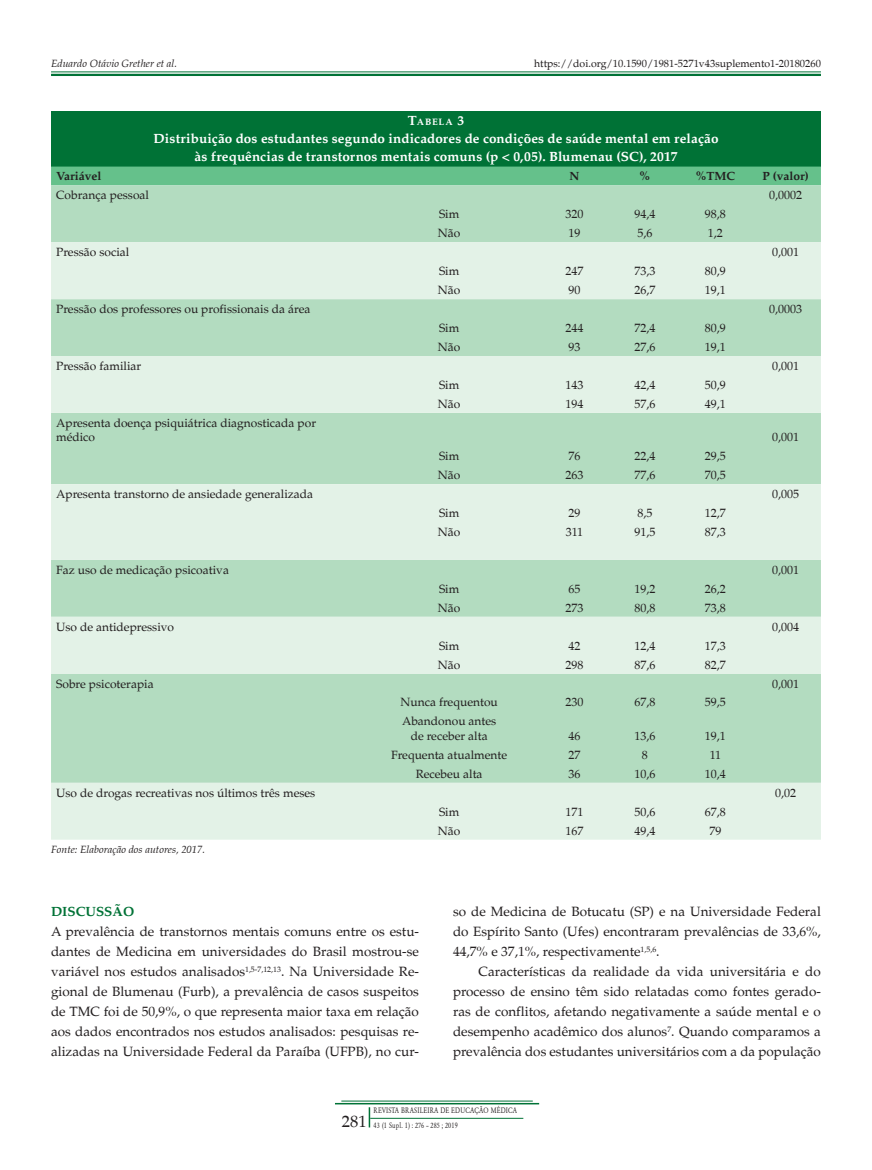
<style>
.page{position:relative;width:872px;height:1170px;background:#fff}
.page>*{position:absolute;margin:0;border:0;box-sizing:border-box;transform-origin:0 0}
.Left{font:13.5px/20px "Palton Roman";color:#231f20;text-align:justify}
.Body_text{font:13.5px/20px "Palton Roman";color:#231f20;text-align:justify}
.O_White{font:700 13.5px/18px "Palton";letter-spacing:.01em;color:#fff;text-align:center}
.G{font:700 13.5px "Palton";color:#007236}
.TC{font:12px/14.4px "Palton Roman";color:#231f20;text-align:center}
.TE{font:12px/14.4px "Palton Roman";color:#231f20}
.t1{font:700 12px "Palton";color:#231f20}
.R{font:italic 10.5px "Palton";color:#231f20}
.t2{font:10.5px "Palton Roman";color:#231f20}
.O_White-2{font:700 9.45px "Palton";letter-spacing:.09em;color:#fff}
.t3{font:8.25px/15px "Garamond";letter-spacing:.03em;color:#231f20;scale:.8 1}
.s1{font-size:13.5px}
.s2{font-family:"Palton Roman";font-size:16.5px}
</style>
<div class="page">
<hr style="left:370px;top:1117px;width:153px;height:1px;background:#007236">
<svg style="left:369px;top:1107px;width:1px;height:20px"></svg>
<hr style="left:341px;top:1100px;width:192px;height:1px;background:#007236">
<hr style="left:335px;top:1102px;width:204px;height:2px;background:#007236">
<hr style="left:51px;top:71px;width:770px;height:1px;background:#007236">
<hr style="left:51px;top:74px;width:770px;height:2px;background:#007236">
<div style="left:51px;top:111px;width:770px;height:55px;background:#007236"></div>
<div style="left:51px;top:166px;width:770px;height:19px;background:#65c18b"></div>
<div style="left:51px;top:185px;width:770px;height:57px;background:#b3dcc0"></div>
<svg style="left:51px;top:242px;width:770px;height:597px;background:#cbe7d3"></svg>
<p class="R" style="left:51px;top:58px;width:128px">Eduardo Otávio Grether et al.</p>
<p class="t2" style="left:534px;top:57px;width:288px">https://doi.org/10.1590/1981-5271v43suplemento1-20180260</p>
<p class="O_White-2" style="left:408px;top:117px;width:58px"><span class="s1">T</span>ABELA <span class="s1">3</span></p>
<p class="O_White" style="left:153px;top:130px;width:566px">Distribuição dos estudantes segundo indicadores de condições de saúde mental em relação às frequências de transtornos mentais comuns (p &lt; 0,05). Blumenau (SC), 2017</p>
<p class="t1" style="left:56px;top:169px;width:47px">Variável</p>
<p class="t1" style="left:569px;top:169px;width:11px">N</p>
<p class="t1" style="left:639px;top:169px;width:12px">%</p>
<p class="t1" style="left:695px;top:169px;width:41px">%TMC</p>
<p class="t1" style="left:762px;top:169px;width:48px">P (valor)</p>
<p class="TE" style="left:56px;top:188px;width:94px">Cobrança pessoal</p>
<p class="TC" style="left:769px;top:188px;width:34px">0,0002</p>
<p class="TC" style="left:439px;top:207px;width:22px">Sim</p>
<p class="TC" style="left:565px;top:207px;width:19px">320</p>
<p class="TC" style="left:634px;top:207px;width:22px">94,4</p>
<p class="TC" style="left:705px;top:207px;width:22px">98,8</p>
<p class="TC" style="left:438px;top:226px;width:24px">Não</p>
<p class="TC" style="left:568px;top:226px;width:13px">19</p>
<p class="TC" style="left:637px;top:226px;width:16px">5,6</p>
<p class="TC" style="left:708px;top:226px;width:16px">1,2</p>
<p class="TE" style="left:56px;top:245px;width:75px">Pressão social</p>
<p class="TC" style="left:772px;top:245px;width:28px">0,001</p>
<p class="TC" style="left:439px;top:264px;width:22px">Sim</p>
<p class="TC" style="left:565px;top:264px;width:19px">247</p>
<p class="TC" style="left:634px;top:264px;width:22px">73,3</p>
<p class="TC" style="left:705px;top:264px;width:22px">80,9</p>
<p class="TC" style="left:438px;top:283px;width:24px">Não</p>
<p class="TC" style="left:568px;top:283px;width:13px">90</p>
<p class="TC" style="left:634px;top:283px;width:22px">26,7</p>
<p class="TC" style="left:705px;top:283px;width:22px">19,1</p>
<p class="TE" style="left:56px;top:302px;width:256px">Pressão dos professores ou profissionais da área</p>
<p class="TC" style="left:769px;top:302px;width:34px">0,0003</p>
<p class="TC" style="left:439px;top:321px;width:22px">Sim</p>
<p class="TC" style="left:565px;top:321px;width:19px">244</p>
<p class="TC" style="left:634px;top:321px;width:22px">72,4</p>
<p class="TC" style="left:705px;top:321px;width:22px">80,9</p>
<p class="TC" style="left:438px;top:340px;width:24px">Não</p>
<p class="TC" style="left:568px;top:340px;width:13px">93</p>
<p class="TC" style="left:634px;top:340px;width:22px">27,6</p>
<p class="TC" style="left:705px;top:340px;width:22px">19,1</p>
<p class="TE" style="left:56px;top:359px;width:87px">Pressão familiar</p>
<p class="TC" style="left:772px;top:359px;width:28px">0,001</p>
<p class="TC" style="left:439px;top:378px;width:22px">Sim</p>
<p class="TC" style="left:565px;top:378px;width:19px">143</p>
<p class="TC" style="left:634px;top:378px;width:22px">42,4</p>
<p class="TC" style="left:705px;top:378px;width:22px">50,9</p>
<p class="TC" style="left:438px;top:396px;width:24px">Não</p>
<p class="TC" style="left:565px;top:396px;width:19px">194</p>
<p class="TC" style="left:634px;top:396px;width:22px">57,6</p>
<p class="TC" style="left:705px;top:396px;width:22px">49,1</p>
<p class="TE" style="left:56px;top:415px;width:261px">Apresenta doença psiquiátrica diagnosticada por médico</p>
<p class="TC" style="left:772px;top:430px;width:28px">0,001</p>
<p class="TC" style="left:439px;top:449px;width:22px">Sim</p>
<p class="TC" style="left:568px;top:449px;width:13px">76</p>
<p class="TC" style="left:634px;top:449px;width:22px">22,4</p>
<p class="TC" style="left:705px;top:449px;width:22px">29,5</p>
<p class="TC" style="left:438px;top:468px;width:24px">Não</p>
<p class="TC" style="left:565px;top:468px;width:19px">263</p>
<p class="TC" style="left:634px;top:468px;width:22px">77,6</p>
<p class="TC" style="left:705px;top:468px;width:22px">70,5</p>
<p class="TE" style="left:56px;top:487px;width:259px">Apresenta transtorno de ansiedade generalizada</p>
<p class="TC" style="left:772px;top:487px;width:28px">0,005</p>
<p class="TC" style="left:439px;top:506px;width:22px">Sim</p>
<p class="TC" style="left:568px;top:506px;width:13px">29</p>
<p class="TC" style="left:637px;top:506px;width:16px">8,5</p>
<p class="TC" style="left:705px;top:506px;width:22px">12,7</p>
<p class="TC" style="left:438px;top:524px;width:24px">Não</p>
<p class="TC" style="left:566px;top:524px;width:19px">311</p>
<p class="TC" style="left:634px;top:524px;width:22px">91,5</p>
<p class="TC" style="left:705px;top:524px;width:22px">87,3</p>
<p class="TE" style="left:56px;top:562px;width:174px">Faz uso de medicação psicoativa</p>
<p class="TC" style="left:772px;top:562px;width:28px">0,001</p>
<p class="TC" style="left:439px;top:581px;width:22px">Sim</p>
<p class="TC" style="left:568px;top:581px;width:13px">65</p>
<p class="TC" style="left:634px;top:581px;width:22px">19,2</p>
<p class="TC" style="left:705px;top:581px;width:22px">26,2</p>
<p class="TC" style="left:438px;top:600px;width:24px">Não</p>
<p class="TC" style="left:565px;top:600px;width:19px">273</p>
<p class="TC" style="left:634px;top:600px;width:22px">80,8</p>
<p class="TC" style="left:705px;top:600px;width:22px">73,8</p>
<p class="TE" style="left:56px;top:619px;width:120px">Uso de antidepressivo</p>
<p class="TC" style="left:772px;top:619px;width:28px">0,004</p>
<p class="TC" style="left:439px;top:638px;width:22px">Sim</p>
<p class="TC" style="left:568px;top:638px;width:13px">42</p>
<p class="TC" style="left:634px;top:638px;width:22px">12,4</p>
<p class="TC" style="left:705px;top:638px;width:22px">17,3</p>
<p class="TC" style="left:438px;top:657px;width:24px">Não</p>
<p class="TC" style="left:565px;top:657px;width:19px">298</p>
<p class="TC" style="left:634px;top:657px;width:22px">87,6</p>
<p class="TC" style="left:705px;top:657px;width:22px">82,7</p>
<p class="TE" style="left:56px;top:676px;width:99px">Sobre psicoterapia</p>
<p class="TC" style="left:772px;top:676px;width:28px">0,001</p>
<p class="TC" style="left:400px;top:695px;width:99px">Nunca frequentou</p>
<p class="TC" style="left:565px;top:695px;width:19px">230</p>
<p class="TC" style="left:634px;top:695px;width:22px">67,8</p>
<p class="TC" style="left:705px;top:695px;width:22px">59,5</p>
<p class="TC" style="left:402px;top:714px;width:96px">Abandonou antes de receber alta</p>
<p class="TC" style="left:568px;top:728px;width:13px">46</p>
<p class="TC" style="left:634px;top:728px;width:22px">13,6</p>
<p class="TC" style="left:705px;top:728px;width:22px">19,1</p>
<p class="TC" style="left:391px;top:747px;width:118px">Frequenta atualmente</p>
<p class="TC" style="left:568px;top:747px;width:13px">27</p>
<p class="TC" style="left:642px;top:747px;width:7px">8</p>
<p class="TC" style="left:709px;top:747px;width:13px">11</p>
<p class="TC" style="left:416px;top:766px;width:68px">Recebeu alta</p>
<p class="TC" style="left:568px;top:766px;width:13px">36</p>
<p class="TC" style="left:634px;top:766px;width:22px">10,6</p>
<p class="TC" style="left:705px;top:766px;width:22px">10,4</p>
<p class="TE" style="left:56px;top:785px;width:261px">Uso de drogas recreativas nos últimos três meses</p>
<p class="TC" style="left:775px;top:785px;width:22px">0,02</p>
<p class="TC" style="left:439px;top:804px;width:22px">Sim</p>
<p class="TC" style="left:565px;top:804px;width:19px">171</p>
<p class="TC" style="left:634px;top:804px;width:22px">50,6</p>
<p class="TC" style="left:705px;top:804px;width:22px">67,8</p>
<p class="TC" style="left:438px;top:823px;width:24px">Não</p>
<p class="TC" style="left:565px;top:823px;width:19px">167</p>
<p class="TC" style="left:634px;top:823px;width:22px">49,4</p>
<p class="TC" style="left:709px;top:823px;width:13px">79</p>
<p class="R" style="left:51px;top:843px;width:155px">Fonte: Elaboração dos autores, 2017.</p>
<p class="G" style="left:51px;top:903px;width:85px">DISCUSSÃO</p>
<p class="Left" style="left:51px;top:921px;width:369px">A prevalência de transtornos mentais comuns entre os estu&shy;dantes de Medicina em universidades do Brasil mostrou-se variável nos estudos analisados<sup>1,5-7,12,13</sup>. Na Universidade Re&shy;gional de Blumenau (Furb), a prevalência de casos suspeitos de TMC foi de 50,9%, o que representa maior taxa em relação aos dados encontrados nos estudos analisados: pesquisas re&shy;alizadas na Universidade Federal da Paraíba (UFPB), no cur-</p>
<p class="Left" style="left:453px;top:901px;width:369px">so de Medicina de Botucatu (SP) e na Universidade Federal do Espírito Santo (Ufes) encontraram prevalências de 33,6%, 44,7% e 37,1%, respectivamente<sup>1,5,6</sup>.</p>
<p class="Body_text" style="left:453px;top:961px;width:369px;text-indent:26px">Características da realidade da vida universitária e do processo de ensino têm sido relatadas como fontes gerado&shy;ras de conflitos, afetando negativamente a saúde mental e o desempenho acadêmico dos alunos<sup>7</sup>. Quando comparamos a prevalência dos estudantes universitários com a da população</p>
<p class="t3" style="left:342px;top:1102px;width:221px;text-indent:32px">REVISTA BRASILEIRA DE EDUCAÇÃO MÉDICA<br><span class="s2">281</span> 43 (1 Supl. 1) : 276 – 285 ; 2019</p>
</div>
